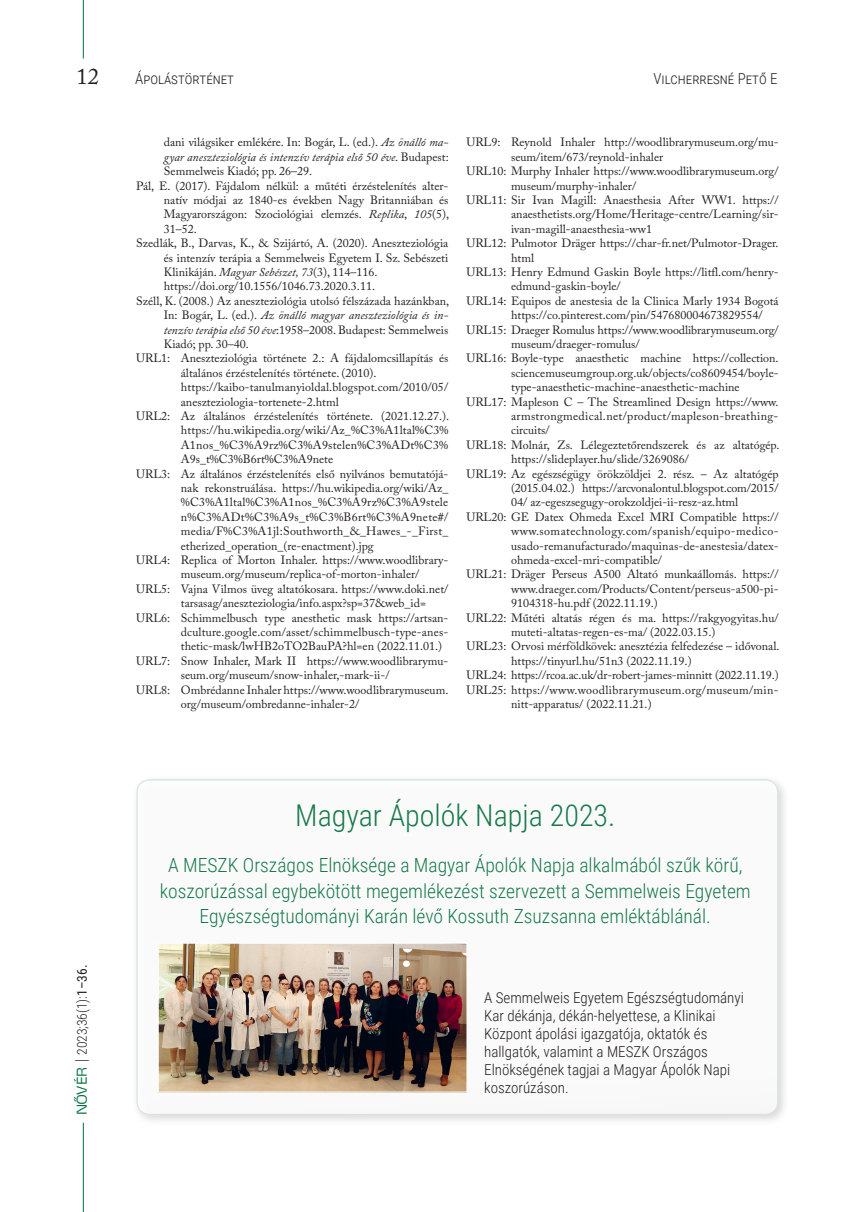
<style>
.page{position:relative;width:851px;height:1212px;background:#fff}
.page>*{position:absolute;margin:0;border:0;box-sizing:border-box;transform-origin:0 0}
.t1{font:300 30px "Roboto Condensed";color:#006f3c}
.t2{font:22.5px "Adobe Caslon Pro";color:#231f20}
.t3{font:300 19.5px/25.5px "Roboto Condensed";color:#006f3c;text-align:center}
.Normál{font:300 15px/18px "Roboto Condensed";color:#231f20}
.t4{font:300 13.5px "Roboto Condensed";color:#231f20}
.Irodalom{font:12px/14.4px "Adobe Caslon Pro";color:#231f20}
.Irodalom-2{font:12px/14.4px "Adobe Caslon Pro";letter-spacing:.025em;color:#231f20}
.s1{font-style:italic}
.s2{font-family:"Max OT";color:#006f3c}
.s3{font-family:"Adobe Caslon Pro";font-weight:400}
.s4{font-weight:400}
</style>
<div class="page">
<hr style="left:83px;top:1123px;width:1px;height:89px;background:#006f3c">
<hr style="left:83px;top:0;width:1px;height:58px;background:#006f3c">
<div style="left:131px;top:774px;width:658px;height:352px;background:#231f20;opacity:.18"></div>
<div style="left:123px;top:765px;width:669px;height:351px;background:#fff"></div>
<img style="left:160px;top:945px;width:305px;height:145px">
<div style="left:158px;top:943px;width:309px;height:149px;border:1px solid #fff"></div>
<h2 class="t2" style="left:77px;top:63px;width:24px">12</h2>
<p class="Normál" style="left:135px;top:69px;width:100px">Ápolástörténet</p>
<p class="Normál" style="left:653px;top:69px;width:126px">Vilcherresné Pető E</p>
<p class="Irodalom" style="left:164px;top:135px;width:286px;text-align:justify">dani világsiker emlékére. In: Bogár, L. (ed.). <span class="s1">Az önálló ma&shy;gyar aneszteziológia és intenzív terápia első 50 éve</span>. Budapest:<br>Semmelweis Kiadó; pp. 26–29.</p>
<p class="Irodalom" style="left:164px;top:178px;width:287px;text-align:justify;text-indent:-28px">Pál, E. (2017). Fájdalom nélkül: a műtéti érzéstelenítés alter&shy;natív módjai az 1840-es években Nagy Britanniában és Magyarországon: Szociológiai elemzés. <span class="s1">Replika</span>, <span class="s1">105</span>(5), 31–52.</p>
<p class="Irodalom" style="left:164px;top:236px;width:286px;text-align:justify;text-indent:-28px">Szedlák, B., Darvas, K., &amp; Szijártó, A. (2020). Aneszteziológia és intenzív terápia a Semmelweis Egyetem I. Sz. Sebészeti Klinikáján. <span class="s1">Magyar Sebészet, 73</span>(3), 114–116.</p>
<p class="Irodalom" style="left:164px;top:279px;width:213px">https://doi.org/10.1556/1046.73.2020.3.11.</p>
<p class="Irodalom" style="left:164px;top:293px;width:287px;text-align:justify;text-indent:-28px">Széll, K. (2008.) Az aneszteziológia utolsó félszázada hazánkban, In: Bogár, L. (ed.). <span class="s1">Az önálló magyar aneszteziológia és in&shy;tenzív terápia első 50 éve</span>:1958–2008. Budapest: Semmelweis Kiadó; pp. 30–40.</p>
<p class="Irodalom" style="left:181px;top:351px;width:269px;text-indent:-45px">URL1: Aneszteziológia története 2.: A fájdalomcsillapítás és általános érzéstelenítés története. (2010).</p>
<p class="Irodalom" style="left:181px;top:380px;width:269px">https://kaibo-tanulmanyioldal.blogspot.com/2010/05/ aneszteziologia-tortenete-2.html</p>
<p class="Irodalom" style="left:181px;top:409px;width:270px;text-align:justify;text-indent:-45px">URL2: Az általános érzéstelenítés története. (2021.12.27.). https://hu.wikipedia.org/wiki/Az_%C3%A1ltal%C3% A1nos_%C3%A9rz%C3%A9stelen%C3%ADt%C3% A9s_t%C3%B6rt%C3%A9nete</p>
<p class="Irodalom" style="left:181px;top:466px;width:269px;text-align:justify;text-indent:-45px">URL3: Az általános érzéstelenítés első nyilvános bemutatójá&shy;nak rekonstruálása. https://hu.wikipedia.org/wiki/Az_ %C3%A1ltal%C3%A1nos_%C3%A9rz%C3%A9stele n%C3%ADt%C3%A9s_t%C3%B6rt%C3%A9nete#/ media/F%C3%A1jl:Southworth_&amp;_Hawes_-_First_ etherized_operation_(re-enactment).jpg</p>
<p class="Irodalom" style="left:181px;top:553px;width:268px;text-indent:-45px">URL4: Replica of Morton Inhaler. https://www.woodlibrary&shy;museum.org/museum/replica-of-morton-inhaler/</p>
<p class="Irodalom" style="left:181px;top:581px;width:269px;text-indent:-45px">URL5: Vajna Vilmos üveg altatókosara. https://www.doki.net/ tarsasag/aneszteziologia/info.aspx?sp=37&amp;web_id=</p>
<p class="Irodalom" style="left:181px;top:610px;width:268px;text-align:justify;text-indent:-45px">URL6: Schimmelbusch type anesthetic mask https://artsan&shy;dculture.google.com/asset/schimmelbusch-type-anes&shy;thetic-mask/lwHB2oTO2BauPA?hl=en (2022.11.01.)</p>
<p class="Irodalom" style="left:181px;top:653px;width:268px;text-indent:-45px">URL7: Snow Inhaler, Mark II https://www.woodlibrarymu&shy;seum.org/museum/snow-inhaler,-mark-ii-/</p>
<p class="Irodalom" style="left:181px;top:682px;width:269px;text-indent:-45px">URL8: Ombrédanne Inhaler https://www.woodlibrarymuseum. org/museum/ombredanne-inhaler-2/</p>
<p class="Irodalom" style="left:511px;top:135px;width:268px;text-indent:-45px">URL9: Reynold Inhaler http://woodlibrarymuseum.org/mu&shy;seum/item/673/reynold-inhaler</p>
<p class="Irodalom" style="left:511px;top:164px;width:269px;text-indent:-45px">URL10: Murphy Inhaler https://www.woodlibrarymuseum.org/ museum/murphy-inhaler/</p>
<p class="Irodalom" style="left:511px;top:193px;width:269px;text-align:justify;text-indent:-45px">URL11: Sir Ivan Magill: Anaesthesia After WW1. https:// anaesthetists.org/Home/Heritage-centre/Learning/sir&shy;ivan-magill-anaesthesia-ww1</p>
<p class="Irodalom" style="left:511px;top:236px;width:269px;text-indent:-45px">URL12: Pulmotor Dräger https://char-fr.net/Pulmotor-Drager. html</p>
<p class="Irodalom" style="left:511px;top:265px;width:269px;text-indent:-45px">URL13: Henry Edmund Gaskin Boyle https://litfl.com/henry&shy;edmund-gaskin-boyle/</p>
<p class="Irodalom" style="left:511px;top:293px;width:269px;text-indent:-45px">URL14: Equipos de anestesia de la Clinica Marly 1934 Bogotá https://co.pinterest.com/pin/547680004673829554/</p>
<p class="Irodalom" style="left:511px;top:322px;width:269px;text-indent:-45px">URL15: Draeger Romulus https://www.woodlibrarymuseum.org/ museum/draeger-romulus/</p>
<p class="Irodalom" style="left:511px;top:351px;width:269px;text-align:justify;text-indent:-45px">URL16: Boyle-type anaesthetic machine https://collection. sciencemuseumgroup.org.uk/objects/co8609454/boyle&shy;type-anaesthetic-machine-anaesthetic-machine</p>
<p class="Irodalom" style="left:511px;top:394px;width:269px;text-align:justify;text-indent:-45px">URL17: Mapleson C – The Streamlined Design https://www. armstrongmedical.net/product/mapleson-breathing&shy;circuits/</p>
<p class="Irodalom" style="left:511px;top:437px;width:270px;text-indent:-45px">URL18: Molnár, Zs. Lélegeztetőrendszerek és az altatógép. https://slideplayer.hu/slide/3269086/</p>
<p class="Irodalom" style="left:511px;top:466px;width:269px;text-align:justify;text-indent:-45px">URL19: Az egészségügy örökzöldjei 2. rész. – Az altatógép (2015.04.02.) https://arcvonalontul.blogspot.com/2015/ 04/ az-egeszsegugy-orokzoldjei-ii-resz-az.html</p>
<p class="Irodalom" style="left:511px;top:509px;width:269px;text-align:justify;text-indent:-45px">URL20: GE Datex Ohmeda Excel MRI Compatible https:// www.somatechnology.com/spanish/equipo-medico&shy;usado-remanufacturado/maquinas-de-anestesia/datex&shy;ohmeda-excel-mri-compatible/</p>
<p class="Irodalom" style="left:511px;top:567px;width:269px;text-align:justify;text-indent:-45px">URL21: Dräger Perseus A500 Altató munkaállomás. https:// www.draeger.com/Products/Content/perseus-a500-pi-9104318-hu.pdf (2022.11.19.)</p>
<p class="Irodalom" style="left:511px;top:610px;width:269px;text-indent:-45px">URL22: Műtéti altatás régen és ma. https://rakgyogyitas.hu/ muteti-altatas-regen-es-ma/ (2022.03.15.)</p>
<p class="Irodalom" style="left:511px;top:639px;width:270px;text-indent:-45px">URL23: Orvosi mérföldkövek: anesztézia felfedezése – idővonal. https://tinyurl.hu/51n3 (2022.11.19.)</p>
<p class="Irodalom" style="left:466px;top:668px;width:314px">URL24: https://rcoa.ac.uk/dr-robert-james-minnitt (2022.11.19.)</p>
<p class="Irodalom-2" style="left:511px;top:682px;width:268px;text-indent:-45px">URL25: https://www.woodlibrarymuseum.org/museum/min&shy;nitt-apparatus/ (2022.11.21.)</p>
<p class="t4" style="left:73px;top:1115px;width:152px;rotate:-90deg"><span class="s2">NŐVÉR</span> <span class="s3">|</span> 2023;36(1):<span class="s4">1–36.</span></p>
<h1 class="t1" style="left:295px;top:794px;width:321px">Magyar Ápolók Napja 2023.</h1>
<h3 class="t3" style="left:160px;top:852px;width:592px">A MESZK Országos Elnöksége a Magyar Ápolók Napja alkalmából szűk körű, koszorúzással egybekötött megemlékezést szervezett a Semmelweis Egyetem<br>Egyészségtudományi Karán lévő Kossuth Zsuzsanna emléktáblánál.</h3>
<p class="Normál" style="left:484px;top:987px;width:261px">A Semmelweis Egyetem Egészségtudományi Kar dékánja, dékán-helyettese, a Klinikai Központ ápolási igazgatója, oktatók és hallgatók, valamint a MESZK Országos Elnökségének tagjai a Magyar Ápolók Napi koszorúzáson.</p>
</div>
